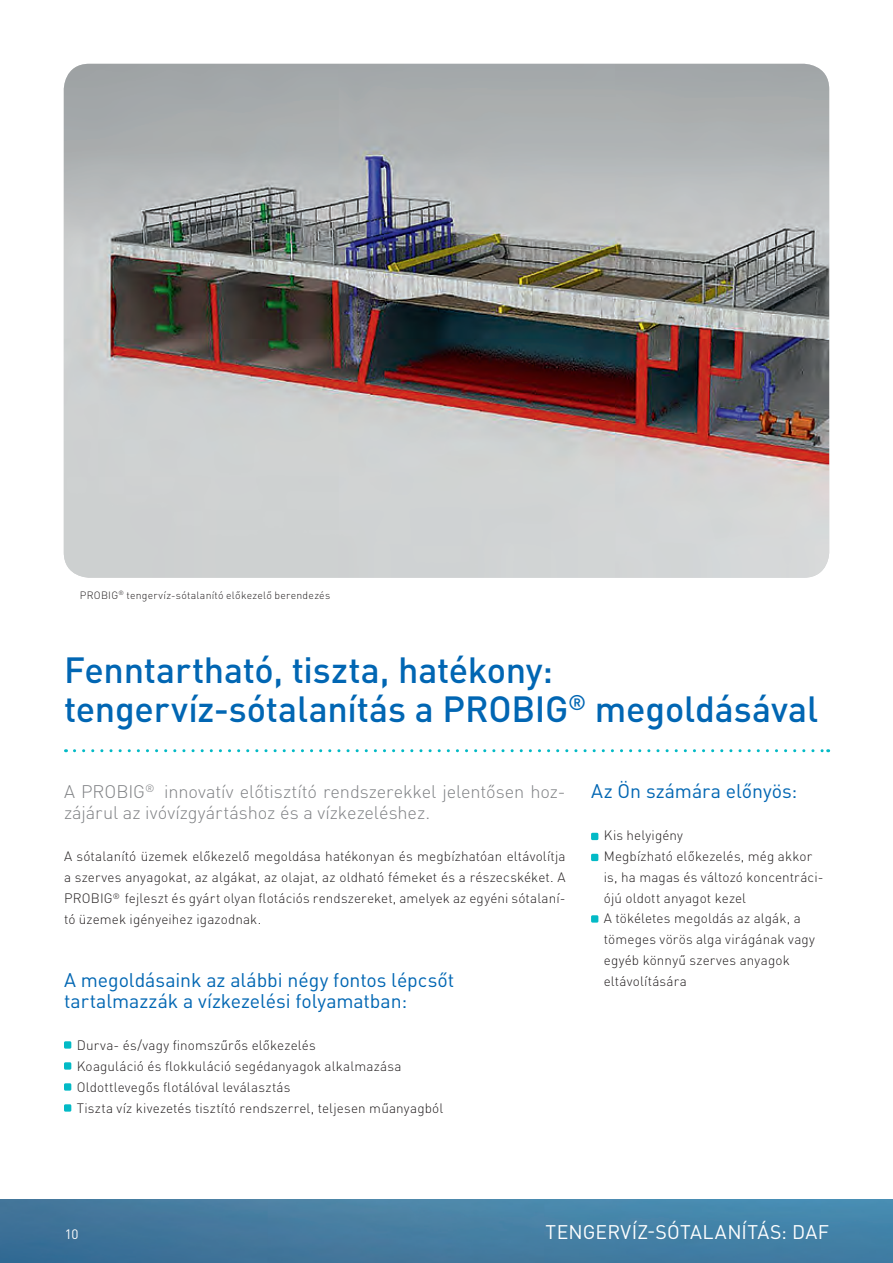
<style>
.page{position:relative;width:893px;height:1263px;background:#fff}
.page>*{position:absolute;margin:0;border:0;box-sizing:border-box;transform-origin:0 0}
.t1{font:500 36px/39px "DIN Pro";letter-spacing:-.005em;color:#0166b3}
.t2{font:19.5px/21px "DIN Pro";letter-spacing:-.005em;color:#0166b3}
.t3{font:19.5px "DIN Pro";letter-spacing:.015em;color:#fff}
.t4{font:300 18px/21px "DIN Pro";letter-spacing:-.005em;color:#808285}
.t5{font:300 13.5px/21px "DIN Pro";letter-spacing:.01em;color:#231f20}
.t6{font:13.5px "DIN Pro";color:#fff}
.t7{font:300 10.5px "DIN Pro";letter-spacing:.02em;color:#231f20}
</style>
<div class="page">
<img style="left:0;top:1199px;width:893px;height:64px">
<div style="left:64px;top:1041px;width:7px;height:8px;background:#03bac6"></div>
<div style="left:64px;top:1062px;width:7px;height:8px;background:#03bac6"></div>
<div style="left:64px;top:1083px;width:7px;height:8px;background:#03bac6"></div>
<div style="left:64px;top:1104px;width:7px;height:8px;background:#03bac6"></div>
<svg style="left:74px;top:749px;width:755px;height:3px"></svg>
<div style="left:591px;top:833px;width:7px;height:7px;background:#03bac6"></div>
<div style="left:591px;top:854px;width:7px;height:7px;background:#03bac6"></div>
<div style="left:591px;top:915px;width:7px;height:8px;background:#03bac6"></div>
<img style="left:64px;top:64px;width:765px;height:514px">
<p class="t7" style="left:80px;top:588px;width:252px">PROBIG<sup>®</sup> tengervíz-sótalanító előkezelő berendezés</p>
<h1 class="t1" style="left:64px;top:649px;width:756px">Fenntartható, tiszta, hatékony: tengervíz-sótalanítás a PROBIG<sup>®</sup> megoldásával</h1>
<h3 class="t4" style="left:64px;top:780px;width:503px">A PROBIG<sup>®</sup> innovatív előtisztító rendszerekkel jelentősen hoz&shy;zájárul az ivóvízgyártáshoz és a vízkezeléshez.</h3>
<p class="t5" style="left:64px;top:845px;width:503px;text-align:justify">A sótalanító üzemek előkezelő megoldása hatékonyan és megbízhatóan eltávolítja a szerves anyagokat, az algákat, az olajat, az oldható fémeket és a részecskéket. A PROBIG<sup>®</sup> fejleszt és gyárt olyan flotációs rendszereket, amelyek az egyéni sótalaní&shy;tó üzemek igényeihez igazodnak.</p>
<h2 class="t2" style="left:64px;top:969px;width:392px">A megoldásaink az alábbi négy fontos lépcsőt tartalmazzák a vízkezelési folyamatban:</h2>
<p class="t5" style="left:77px;top:1034px;width:368px">Durva- és/vagy finomszűrős előkezelés<br>Koaguláció és flokkuláció segédanyagok alkalmazása Oldottlevegős flotálóval leválasztás<br>Tiszta víz kivezetés tisztító rendszerrel, teljesen műanyagból</p>
<h2 class="t2" style="left:591px;top:780px;width:208px">Az Ön számára előnyös:</h2>
<p class="t5" style="left:604px;top:824px;width:221px">Kis helyigény<br>Megbízható előkezelés, még akkor is, ha magas és változó koncentráci&shy;ójú oldott anyagot kezel</p>
<p class="t5" style="left:604px;top:907px;width:213px">A tökéletes megoldás az algák, a tömeges vörös alga virágának vagy egyéb könnyű szerves anyagok eltávolítására</p>
<p class="t6" style="left:65px;top:1225px;width:15px">10</p>
<h2 class="t3" style="left:546px;top:1219px;width:285px">TENGERVÍZ-SÓTALANÍTÁS: DAF</h2>
</div>
